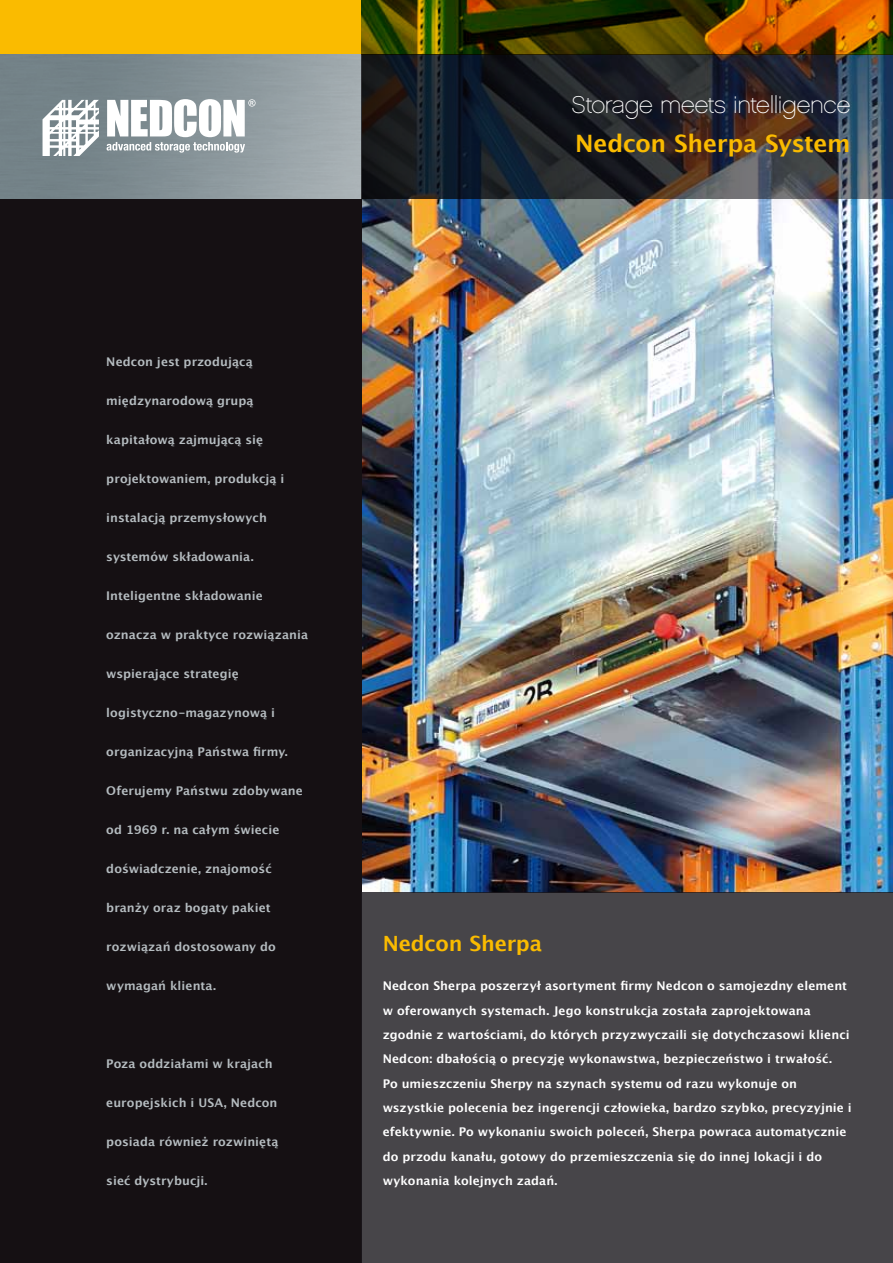
<style>
.page{position:relative;width:893px;height:1263px;background:#fff}
.page>*{position:absolute;margin:0;border:0;box-sizing:border-box;transform-origin:0 0}
.t1{font:24px "Chalet Paris Nineteen Sixty";letter-spacing:-.015em;color:#fff}
.t2{font:700 24px "Lucida Grande";letter-spacing:-.01em;color:#fabb00}
.t3{font:700 21px "Lucida Grande";letter-spacing:-.01em;color:#fabb00}
.t4{font:700 12px/24.3px "Lucida Grande";letter-spacing:.005em;color:#fff}
.t5{font:700 12px "Lucida Grande";letter-spacing:.005em;color:#b5bcc0}
</style>
<div class="page">
<div style="left:0;top:0;width:361px;height:54px;background:#fabb00"></div>
<img style="left:361px;top:198px;width:532px;height:695px">
<div style="left:0;top:55px;width:361px;height:1208px;background:#151013"></div>
<img style="left:0;top:54px;width:361px;height:144px">
<div style="left:361px;top:893px;width:532px;height:370px;background:#474549"></div>
<svg style="left:361px;top:0;width:532px;height:54px;background:#644600"></svg>
<svg style="left:361px;top:54px;width:532px;height:144px;background:#26282f"></svg>
<svg style="left:43px;top:100px;width:56px;height:56px;background:#c6ccce"></svg>
<svg style="left:107px;top:99px;width:149px;height:54px;background:#c8ced0"></svg>
<h1 class="t1" style="left:572px;top:90px;width:280px">Storage meets intelligence</h1>
<h1 class="t2" style="left:575px;top:123px;width:277px">Nedcon Sherpa System</h1>
<p class="t5" style="left:106px;top:352px;width:148px">Nedcon jest przodującą</p>
<p class="t5" style="left:106px;top:391px;width:149px">międzynarodową grupą</p>
<p class="t5" style="left:106px;top:430px;width:158px">kapitałową zajmującą się</p>
<p class="t5" style="left:106px;top:469px;width:180px">projektowaniem, produkcją i</p>
<p class="t5" style="left:106px;top:508px;width:162px">instalacją przemysłowych</p>
<p class="t5" style="left:106px;top:547px;width:149px">systemów składowania.</p>
<p class="t5" style="left:106px;top:586px;width:158px">Inteligentne składowanie</p>
<p class="t5" style="left:106px;top:625px;width:203px">oznacza w praktyce rozwiązania</p>
<p class="t5" style="left:106px;top:664px;width:134px">wspierające strategię</p>
<p class="t5" style="left:106px;top:703px;width:170px">logistyczno-magazynową i</p>
<p class="t5" style="left:106px;top:742px;width:183px">organizacyjną Państwa firmy.</p>
<p class="t5" style="left:106px;top:781px;width:198px">Oferujemy Państwu zdobywane</p>
<p class="t5" style="left:106px;top:820px;width:175px">od 1969 r. na całym świecie</p>
<p class="t5" style="left:106px;top:859px;width:167px">doświadczenie, znajomość</p>
<p class="t5" style="left:106px;top:898px;width:166px">branży oraz bogaty pakiet</p>
<p class="t5" style="left:106px;top:937px;width:171px">rozwiązań dostosowany do</p>
<p class="t5" style="left:106px;top:976px;width:111px">wymagań klienta.</p>
<p class="t5" style="left:106px;top:1054px;width:168px">Poza oddziałami w krajach</p>
<p class="t5" style="left:106px;top:1093px;width:173px">europejskich i USA, Nedcon</p>
<p class="t5" style="left:106px;top:1132px;width:174px">posiada również rozwiniętą</p>
<p class="t5" style="left:106px;top:1171px;width:103px">sieć dystrybucji.</p>
<h2 class="t3" style="left:383px;top:926px;width:161px">Nedcon Sherpa</h2>
<p class="t4" style="left:383px;top:973px;width:471px">Nedcon Sherpa poszerzył asortyment firmy Nedcon o samojezdny element w oferowanych systemach. Jego konstrukcja została zaprojektowana zgodnie z wartościami, do których przyzwyczaili się dotychczasowi klienci Nedcon: dbałością o precyzję wykonawstwa, bezpieczeństwo i trwałość.<br>Po umieszczeniu Sherpy na szynach systemu od razu wykonuje on wszystkie polecenia bez ingerencji człowieka, bardzo szybko, precyzyjnie i efektywnie. Po wykonaniu swoich poleceń, Sherpa powraca automatycznie do przodu kanału, gotowy do przemieszczenia się do innej lokacji i do wykonania kolejnych zadań.</p>
</div>
